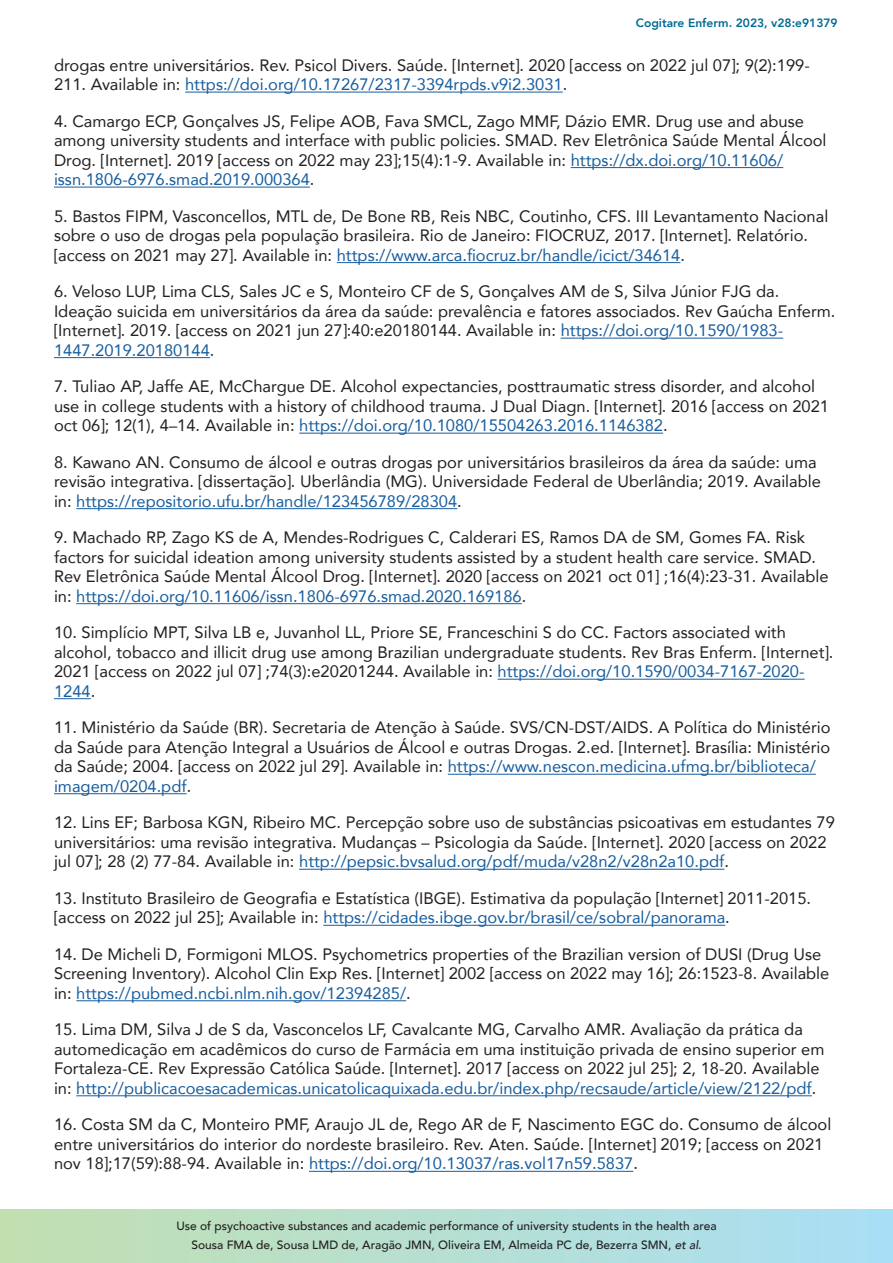
<style>
.page{position:relative;width:893px;height:1263px;background:#fff}
.page>*{position:absolute;margin:0;border:0;box-sizing:border-box;transform-origin:0 0}
.t1{font:16.5px/19.5px "Avenir";color:#231f20}
.t2{font:500 12px/18.6px "Avenir";color:#231f20;text-align:center}
.t3{font:800 12px "Avenir";color:#006c95}
.s1{color:#175d9e}
.s2{font-style:italic}
</style>
<div class="page">
<svg style="left:0;top:1209px;width:893px;height:54px;background:#b6dfd2"></svg>
<hr style="left:185px;top:92px;width:378px;height:1px;background:#175d9e">
<hr style="left:571px;top:167px;width:212px;height:1px;background:#175d9e">
<hr style="left:54px;top:187px;width:256px;height:1px;background:#175d9e">
<hr style="left:337px;top:262px;width:343px;height:1px;background:#175d9e">
<hr style="left:561px;top:338px;width:222px;height:1px;background:#175d9e">
<hr style="left:54px;top:357px;width:156px;height:1px;background:#175d9e">
<hr style="left:299px;top:433px;width:364px;height:1px;background:#175d9e">
<hr style="left:76px;top:508px;width:381px;height:1px;background:#175d9e">
<hr style="left:76px;top:603px;width:446px;height:1px;background:#175d9e">
<hr style="left:498px;top:679px;width:307px;height:1px;background:#175d9e">
<hr style="left:54px;top:698px;width:37px;height:1px;background:#175d9e">
<hr style="left:448px;top:774px;width:368px;height:1px;background:#175d9e">
<hr style="left:54px;top:793px;width:133px;height:1px;background:#175d9e">
<hr style="left:299px;top:869px;width:425px;height:1px;background:#175d9e">
<hr style="left:323px;top:925px;width:402px;height:1px;background:#175d9e">
<hr style="left:76px;top:1000px;width:330px;height:1px;background:#175d9e">
<hr style="left:76px;top:1095px;width:736px;height:1px;background:#175d9e">
<hr style="left:309px;top:1171px;width:324px;height:1px;background:#175d9e">
<p class="t3" style="left:636px;top:12px;width:203px">Cogitare Enferm. 2023, v28:e91379</p>
<p class="t1" style="left:54px;top:55px;width:757px">drogas entre universitários. Rev. Psicol Divers. Saúde. [Internet]. 2020 [access on 2022 jul 07]; 9(2):199-<br>211. Available in: <span class="s1">https://doi.org/10.17267/2317-3394rpds.v9i2.3031</span>.</p>
<p class="t1" style="left:54px;top:111px;width:774px">4. Camargo ECP, Gonçalves JS, Felipe AOB, Fava SMCL, Zago MMF, Dázio EMR. Drug use and abuse among university students and interface with public policies. SMAD. Rev Eletrônica Saúde Mental Álcool Drog. [Internet]. 2019 [access on 2022 may 23];15(4):1-9. Available in: <span class="s1">https://dx.doi.org/10.11606/ issn.1806-6976.smad.2019.000364</span>.</p>
<p class="t1" style="left:54px;top:206px;width:776px">5. Bastos FIPM, Vasconcellos, MTL de, De Bone RB, Reis NBC, Coutinho, CFS. III Levantamento Nacional sobre o uso de drogas pela população brasileira. Rio de Janeiro: FIOCRUZ, 2017. [Internet]. Relatório. [access on 2021 may 27]. Available in: <span class="s1">https://www.arca.fiocruz.br/handle/icict/34614</span>.</p>
<p class="t1" style="left:54px;top:281px;width:783px">6. Veloso LUP, Lima CLS, Sales JC e S, Monteiro CF de S, Gonçalves AM de S, Silva Júnior FJG da.<br>Ideação suicida em universitários da área da saúde: prevalência e fatores associados. Rev Gaúcha Enferm. [Internet]. 2019. [access on 2021 jun 27]:40:e20180144. Available in: <span class="s1">https://doi.org/10.1590/1983- 1447.2019.20180144</span>.</p>
<p class="t1" style="left:54px;top:376px;width:777px">7. Tuliao AP, Jaffe AE, McChargue DE. Alcohol expectancies, posttraumatic stress disorder, and alcohol use in college students with a history of childhood trauma. J Dual Diagn. [Internet]. 2016 [access on 2021 oct 06]; 12(1), 4–14. Available in: <span class="s1">https://doi.org/10.1080/15504263.2016.1146382</span>.</p>
<p class="t1" style="left:54px;top:452px;width:768px">8. Kawano AN. Consumo de álcool e outras drogas por universitários brasileiros da área da saúde: uma revisão integrativa. [dissertação]. Uberlândia (MG). Universidade Federal de Uberlândia; 2019. Available in: <span class="s1">https://repositorio.ufu.br/handle/123456789/28304</span>.</p>
<p class="t1" style="left:54px;top:527px;width:776px">9. Machado RP, Zago KS de A, Mendes-Rodrigues C, Calderari ES, Ramos DA de SM, Gomes FA. Risk factors for suicidal ideation among university students assisted by a student health care service. SMAD.<br>Rev Eletrônica Saúde Mental Álcool Drog. [Internet]. 2020 [access on 2021 oct 01] ;16(4):23-31. Available in: <span class="s1">https://doi.org/10.11606/issn.1806-6976.smad.2020.169186</span>.</p>
<p class="t1" style="left:54px;top:622px;width:781px">10. Simplício MPT, Silva LB e, Juvanhol LL, Priore SE, Franceschini S do CC. Factors associated with alcohol, tobacco and illicit drug use among Brazilian undergraduate students. Rev Bras Enferm. [Internet].<br>2021 [access on 2022 jul 07] ;74(3):e20201244. Available in: <span class="s1">https://doi.org/10.1590/0034-7167-2020- 1244</span>.</p>
<p class="t1" style="left:54px;top:717px;width:778px">11. Ministério da Saúde (BR). Secretaria de Atenção à Saúde. SVS/CN-DST/AIDS. A Política do Ministério da Saúde para Atenção Integral a Usuários de Álcool e outras Drogas. 2.ed. [Internet]. Brasília: Ministério da Saúde; 2004. [access on 2022 jul 29]. Available in: <span class="s1">https://www.nescon.medicina.ufmg.br/biblioteca/ imagem/0204.pdf</span>.</p>
<p class="t1" style="left:54px;top:812px;width:782px">12. Lins EF; Barbosa KGN, Ribeiro MC. Percepção sobre uso de substâncias psicoativas em estudantes 79 universitários: uma revisão integrativa. Mudanças – Psicologia da Saúde. [Internet]. 2020 [access on 2022 jul 07]; 28 (2) 77-84. Available in: <span class="s1">http://pepsic.bvsalud.org/pdf/muda/v28n2/v28n2a10.pdf</span>.</p>
<p class="t1" style="left:54px;top:888px;width:759px">13. Instituto Brasileiro de Geografia e Estatística (IBGE). Estimativa da população [Internet] 2011-2015. [access on 2022 jul 25]; Available in: <span class="s1">https://cidades.ibge.gov.br/brasil/ce/sobral/panorama</span>.</p>
<p class="t1" style="left:54px;top:944px;width:777px">14. De Micheli D, Formigoni MLOS. Psychometrics properties of the Brazilian version of DUSI (Drug Use<br>Screening Inventory). Alcohol Clin Exp Res. [Internet] 2002 [access on 2022 may 16]; 26:1523-8. Available in: <span class="s1">https://pubmed.ncbi.nlm.nih.gov/12394285/</span>.</p>
<p class="t1" style="left:54px;top:1019px;width:772px">15. Lima DM, Silva J de S da, Vasconcelos LF, Cavalcante MG, Carvalho AMR. Avaliação da prática da automedicação em acadêmicos do curso de Farmácia em uma instituição privada de ensino superior em Fortaleza-CE. Rev Expressão Católica Saúde. [Internet]. 2017 [access on 2022 jul 25]; 2, 18-20. Available in: <span class="s1">http://publicacoesacademicas.unicatolicaquixada.edu.br/index.php/recsaude/article/view/2122/pdf</span>.</p>
<p class="t1" style="left:54px;top:1114px;width:779px">16. Costa SM da C, Monteiro PMF, Araujo JL de, Rego AR de F, Nascimento EGC do. Consumo de álcool entre universitários do interior do nordeste brasileiro. Rev. Aten. Saúde. [Internet] 2019; [access on 2021 nov 18];17(59):88-94. Available in: <span class="s1">https://doi.org/10.13037/ras.vol17n59.5837</span>.</p>
<p class="t2" style="left:176px;top:1216px;width:542px">Use of psychoactive substances and academic performance of university students in the health area<br>Sousa FMA de, Sousa LMD de, Aragão JMN, Oliveira EM, Almeida PC de, Bezerra SMN, <span class="s2">et al</span>.</p>
</div>
